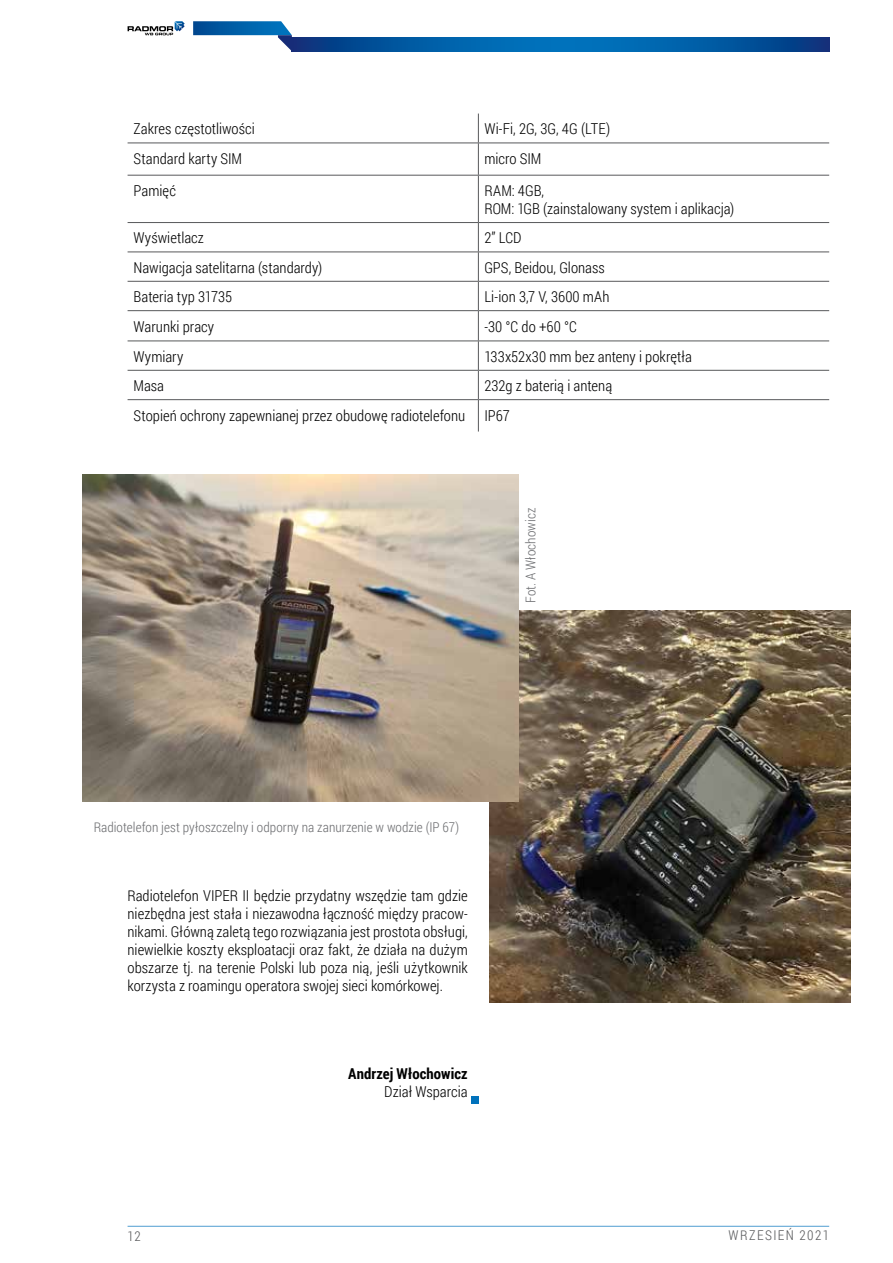
<style>
.page{position:relative;width:893px;height:1263px;background:#fff}
.page>*{position:absolute;margin:0;border:0;box-sizing:border-box;transform-origin:0 0}
.t1{font:300 15px/18px "Roboto Condensed";color:#000}
.t2{font:700 15px "Roboto Condensed";letter-spacing:.005em;color:#000}
.t3{font:300 13.5px "Roboto Condensed";letter-spacing:.005em;color:#6d6e71}
.t4{font:300 13.5px "Roboto Condensed";letter-spacing:.105em;color:#58595b}
</style>
<div class="page">
<hr style="left:128px;top:1226px;width:701px;height:1px;background:#0072bc">
<svg style="left:128px;top:21px;width:57px;height:14px"></svg>
<svg style="left:193px;top:21px;width:99px;height:30px"></svg>
<svg style="left:292px;top:37px;width:537px;height:14px;background:#0159a2"></svg>
<svg style="left:478px;top:114px;width:1px;height:29px"></svg>
<hr style="left:128px;top:143px;width:350px;height:1px;background:#58595b">
<hr style="left:478px;top:143px;width:351px;height:1px;background:#58595b">
<hr style="left:478px;top:143px;width:1px;height:32px;background:#58595b">
<hr style="left:128px;top:175px;width:350px;height:1px;background:#58595b">
<hr style="left:478px;top:175px;width:351px;height:1px;background:#58595b">
<hr style="left:478px;top:176px;width:1px;height:46px;background:#58595b">
<hr style="left:128px;top:222px;width:350px;height:1px;background:#58595b">
<hr style="left:478px;top:222px;width:351px;height:1px;background:#58595b">
<hr style="left:128px;top:252px;width:350px;height:1px;background:#58595b">
<hr style="left:478px;top:252px;width:351px;height:1px;background:#58595b">
<hr style="left:128px;top:281px;width:350px;height:1px;background:#58595b">
<hr style="left:478px;top:281px;width:351px;height:1px;background:#58595b">
<svg style="left:478px;top:223px;width:1px;height:87px"></svg>
<hr style="left:128px;top:310px;width:350px;height:1px;background:#58595b">
<hr style="left:478px;top:310px;width:351px;height:1px;background:#58595b">
<hr style="left:478px;top:311px;width:1px;height:30px;background:#58595b">
<hr style="left:128px;top:341px;width:350px;height:1px;background:#58595b">
<hr style="left:478px;top:341px;width:351px;height:1px;background:#58595b">
<hr style="left:128px;top:370px;width:350px;height:1px;background:#58595b">
<hr style="left:478px;top:370px;width:351px;height:1px;background:#58595b">
<svg style="left:478px;top:341px;width:1px;height:58px"></svg>
<hr style="left:128px;top:399px;width:350px;height:1px;background:#58595b">
<hr style="left:478px;top:399px;width:351px;height:1px;background:#58595b">
<hr style="left:478px;top:400px;width:1px;height:31px;background:#58595b">
<div style="left:471px;top:1096px;width:7px;height:8px;background:#0072bc"></div>
<img style="left:489px;top:610px;width:361px;height:392px">
<img style="left:82px;top:474px;width:436px;height:328px">
<p class="t1" style="left:134px;top:120px;width:123px">Zakres częstotliwości</p>
<p class="t1" style="left:484px;top:120px;width:128px">Wi-Fi, 2G, 3G, 4G (LTE)</p>
<p class="t1" style="left:134px;top:149px;width:110px">Standard karty SIM</p>
<p class="t1" style="left:484px;top:149px;width:58px">micro SIM</p>
<p class="t1" style="left:134px;top:181px;width:44px">Pamięć</p>
<p class="t1" style="left:484px;top:181px;width:252px">RAM: 4GB,<br>ROM: 1GB (zainstalowany system i aplikacja)</p>
<p class="t1" style="left:134px;top:229px;width:72px">Wyświetlacz</p>
<p class="t1" style="left:484px;top:229px;width:39px">2” LCD</p>
<p class="t1" style="left:134px;top:258px;width:190px">Nawigacja satelitarna (standardy)</p>
<p class="t1" style="left:484px;top:258px;width:122px">GPS, Beidou, Glonass</p>
<p class="t1" style="left:134px;top:287px;width:100px">Bateria typ 31735</p>
<p class="t1" style="left:484px;top:287px;width:127px">Li-ion 3,7 V, 3600 mAh</p>
<p class="t1" style="left:134px;top:317px;width:82px">Warunki pracy</p>
<p class="t1" style="left:484px;top:317px;width:94px">-30 °C do +60 °C</p>
<p class="t1" style="left:134px;top:347px;width:51px">Wymiary</p>
<p class="t1" style="left:484px;top:347px;width:209px">133x52x30 mm bez anteny i pokrętła</p>
<p class="t1" style="left:134px;top:376px;width:32px">Masa</p>
<p class="t1" style="left:484px;top:376px;width:129px">232g z baterią i anteną</p>
<p class="t1" style="left:134px;top:406px;width:333px">Stopień ochrony zapewnianej przez obudowę radiotelefonu</p>
<p class="t1" style="left:484px;top:406px;width:27px">IP67</p>
<p class="t3" style="left:521px;top:603px;width:96px;rotate:-90deg">Fot. A Włochowicz</p>
<p class="t3" style="left:94px;top:818px;width:367px">Radiotelefon jest pyłoszczelny i odporny na zanurzenie w wodzie (IP 67)</p>
<p class="t1" style="left:128px;top:886px;width:342px;text-align:justify">Radiotelefon VIPER II będzie przydatny wszędzie tam gdzie niezbędna jest stała i niezawodna łączność między pracow&shy;nikami. Główną zaletą tego rozwiązania jest prostota obsługi, niewielkie koszty eksploatacji oraz fakt, że działa na dużym obszarze tj. na terenie Polski lub poza nią, jeśli użytkownik korzysta z roamingu operatora swojej sieci komórkowej.</p>
<p class="t4" style="left:128px;top:1226px;width:15px">12</p>
<p class="t2" style="left:348px;top:1063px;width:121px">Andrzej Włochowicz</p>
<p class="t1" style="left:384px;top:1082px;width:85px">Dział Wsparcia</p>
<p class="t4" style="left:728px;top:1226px;width:102px">WRZESIEŃ 2021</p>
</div>
